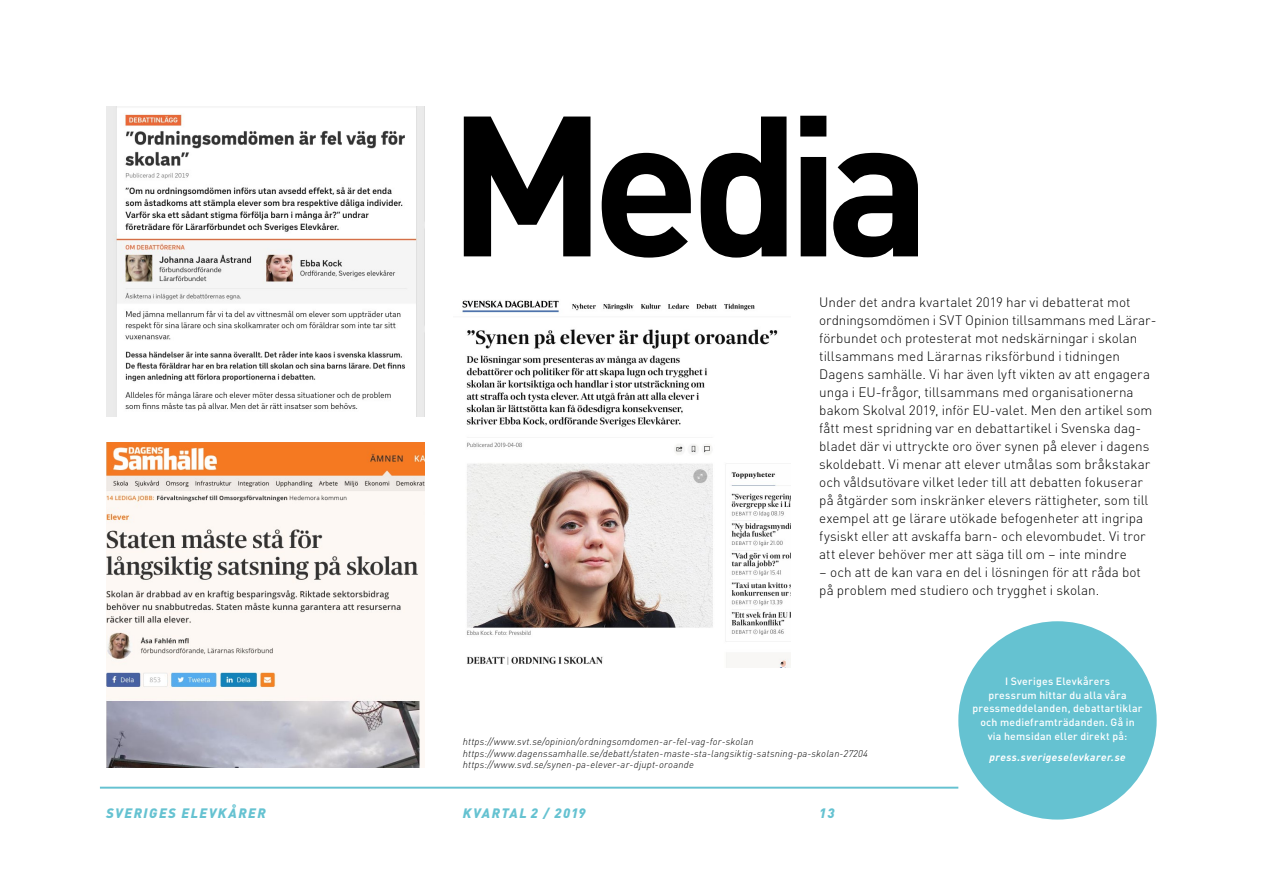
<style>
.page{position:relative;width:1263px;height:893px;background:#fff}
.page>*{position:absolute;margin:0;border:0;box-sizing:border-box;transform-origin:0 0}
.t1{font:700 196.35px "DINOT";letter-spacing:-.075em;color:#000}
.t2{font:300 13.5px/18px "DINOT";color:#000}
.t3{font:italic 900 13.5px "DINOT";letter-spacing:.105em;color:#65c2d1}
.t4{font:500 10.5px/13.6px "DINOT";letter-spacing:.02em;color:#fff;text-align:center}
.t5{font:italic 700 10.5px "DINOT";letter-spacing:.045em;color:#fff}
.t6{font:italic 300 9.75px/11.2px "DINOT";letter-spacing:.02em;color:#000}
</style>
<div class="page">
<hr style="left:100px;top:787px;width:858px;height:2px;background:#65c2d1">
<img style="left:462px;top:300px;width:329px;height:368px">
<img style="left:106px;top:442px;width:318px;height:326px">
<img style="left:106px;top:106px;width:318px;height:311px">
<div style="left:958px;top:621px;width:199px;height:199px;background:#65c2d1;border-radius:50%"></div>
<h1 class="t1" style="left:447px;top:32px;width:485px">Media</h1>
<p class="t2" style="left:819px;top:292px;width:339px">Under det andra kvartalet 2019 har vi debatterat mot ordningsomdömen i SVT Opinion tillsammans med Lärar&shy;förbundet och protesterat mot nedskärningar i skolan tillsammans med Lärarnas riksförbund i tidningen Dagens samhälle. Vi har även lyft vikten av att engagera unga i EU-frågor, tillsammans med organisationerna bakom Skolval 2019, inför EU-valet. Men den artikel som fått mest spridning var en debattartikel i Svenska dag&shy;bladet där vi uttryckte oro över synen på elever i dagens skoldebatt. Vi menar att elever utmålas som bråkstakar och våldsutövare vilket leder till att debatten fokuserar på åtgärder som inskränker elevers rättigheter, som till exempel att ge lärare utökade befogenheter att ingripa fysiskt eller att avskaffa barn- och elevombudet. Vi tror att elever behöver mer att säga till om – inte mindre</p>
<p class="t2" style="left:819px;top:562px;width:323px">– och att de kan vara en del i lösningen för att råda bot på problem med studiero och trygghet i skolan.</p>
<p class="t6" style="left:463px;top:736px;width:407px">https://www.svt.se/opinion/ordningsomdomen-ar-fel-vag-for-skolan https://www.dagenssamhalle.se/debatt/staten-maste-sta-langsiktig-satsning-pa-skolan-27204 https://www.svd.se/synen-pa-elever-ar-djupt-oroande</p>
<p class="t3" style="left:106px;top:803px;width:161px">SVERIGES ELEVKÅRER</p>
<p class="t3" style="left:463px;top:803px;width:124px">KVARTAL 2 / 2019</p>
<p class="t3" style="left:819px;top:803px;width:17px">13</p>
<p class="t4" style="left:972px;top:674px;width:172px">I Sveriges Elevkårers<br>pressrum hittar du alla våra pressmeddelanden, debattartiklar och medieframträdanden. Gå in via hemsidan eller direkt på:</p>
<p class="t5" style="left:989px;top:749px;width:138px">press.sverigeselevkarer.se</p>
</div>
